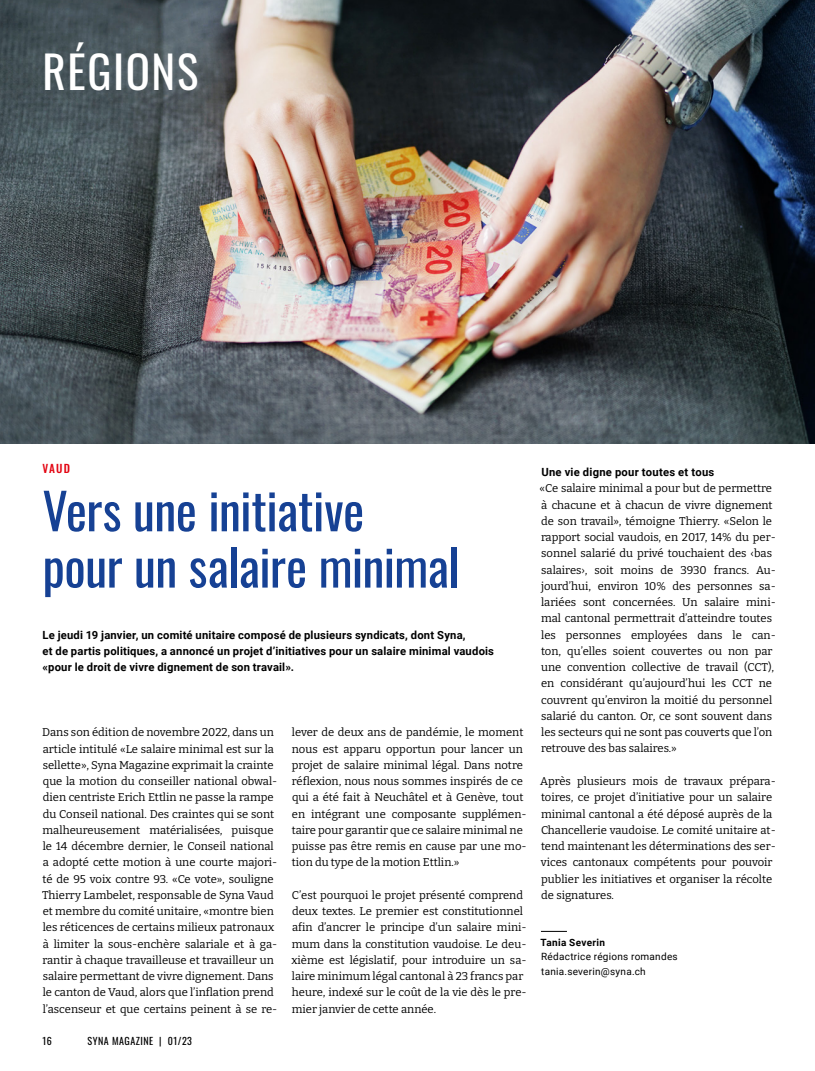
<style>
.page{position:relative;width:815px;height:1071px;background:#fff}
.page>*{position:absolute;margin:0;border:0;box-sizing:border-box;transform-origin:0 0}
.t1{font:50px/56.2px "Oswald";letter-spacing:-.015em;color:#164194}
.t2{font:45px "Oswald";letter-spacing:.035em;color:#fff}
.t3{font:11.25px/16.2px "Bitter";color:#000}
.t4{font:700 11.25px/16.2px "Roboto";letter-spacing:.015em;color:#000}
.t5{font:500 11.25px "Oswald";color:#e30613}
.t6{font:10px/14.4px "Roboto";letter-spacing:.025em;color:#000}
.t7{font:10px "Oswald";letter-spacing:.05em;color:#000}
.t8{font:700 10px "Roboto";letter-spacing:.035em;color:#000}
</style>
<div class="page">
<img style="left:0;top:0;width:815px;height:443px">
<svg style="left:541px;top:930px;width:26px;height:1px"></svg>
<h2 class="t2" style="left:43px;top:31px;width:157px">RÉGIONS</h2>
<p class="t5" style="left:43px;top:458px;width:29px">VAUD</p>
<h1 class="t1" style="left:43px;top:477px;width:419px">Vers une initiative<br>pour un salaire minimal</h1>
<p class="t4" style="left:43px;top:626px;width:453px">Le jeudi 19 janvier, un comité unitaire composé de plusieurs syndicats, dont Syna,<br>et de partis politiques, a annoncé un projet d’initiatives pour un salaire minimal vaudois «pour le droit de vivre dignement de son travail».</p>
<p class="t3" style="left:42px;top:723px;width:237px">Dans son édition de novembre 2022, dans un article intitulé «Le salaire minimal est sur la sellette», Syna Magazine exprimait la crainte que la motion du conseiller national obwal&shy;dien centriste Erich Ettlin ne passe la rampe du Conseil national. Des craintes qui se sont malheureusement matérialisées, puisque le 14 décembre dernier, le Conseil national a adopté cette motion à une courte majori&shy;té de 95 voix contre 93. «Ce vote», souligne Thierry Lambelet, responsable de Syna Vaud et membre du comité unitaire, «montre bien les réticences de certains milieux patronaux à limiter la sous-enchère salariale et à ga&shy;rantir à chaque travailleuse et travailleur un salaire permettant de vivre dignement. Dans le canton de Vaud, alors que l’inflation prend l’ascenseur et que certains peinent à se re-</p>
<p class="t7" style="left:43px;top:1031px;width:11px">16</p>
<p class="t7" style="left:88px;top:1031px;width:106px">SYNA MAGAZINE | 01/23</p>
<p class="t3" style="left:292px;top:723px;width:236px">lever de deux ans de pandémie, le moment nous est apparu opportun pour lancer un projet de salaire minimal légal. Dans notre réflexion, nous nous sommes inspirés de ce qui a été fait à Neuchâtel et à Genève, tout en intégrant une composante supplémen&shy;taire pour garantir que ce salaire minimal ne puisse pas être remis en cause par une mo&shy;tion du type de la motion Ettlin.»</p>
<p class="t3" style="left:292px;top:886px;width:237px">C’est pourquoi le projet présenté comprend deux textes. Le premier est constitutionnel afin d’ancrer le principe d’un salaire mini&shy;mum dans la constitution vaudoise. Le deu&shy;xième est législatif, pour introduire un sa&shy;laire minimum légal cantonal à 23 francs par heure, indexé sur le coût de la vie dès le pre&shy;mier janvier de cette année.</p>
<p class="t4" style="left:541px;top:463px;width:175px">Une vie digne pour toutes et tous</p>
<p class="t3" style="left:540px;top:480px;width:238px">«Ce salaire minimal a pour but de permettre à chacune et à chacun de vivre dignement de son travail», témoigne Thierry. «Selon le rapport social vaudois, en 2017, 14% du per&shy;sonnel salarié du privé touchaient des ‹bas salaires›, soit moins de 3930 francs. Au&shy;jourd’hui, environ 10% des personnes sa&shy;lariées sont concernées. Un salaire mini&shy;mal cantonal permettrait d’atteindre toutes les personnes employées dans le can&shy;ton, qu’elles soient couvertes ou non par une convention collective de travail (CCT), en considérant qu’aujourd’hui les CCT ne couvrent qu’environ la moitié du personnel salarié du canton. Or, ce sont souvent dans les secteurs qui ne sont pas couverts que l’on retrouve des bas salaires.»</p>
<p class="t3" style="left:540px;top:772px;width:237px">Après plusieurs mois de travaux prépara&shy;toires, ce projet d’initiative pour un salaire minimal cantonal a été déposé auprès de la Chancellerie vaudoise. Le comité unitaire at&shy;tend maintenant les déterminations des ser&shy;vices cantonaux compétents pour pouvoir publier les initiatives et organiser la récolte de signatures.</p>
<p class="t8" style="left:541px;top:934px;width:66px">Tania Severin</p>
<p class="t6" style="left:541px;top:948px;width:138px">Rédactrice régions romandes tania.severin@syna.ch</p>
</div>
